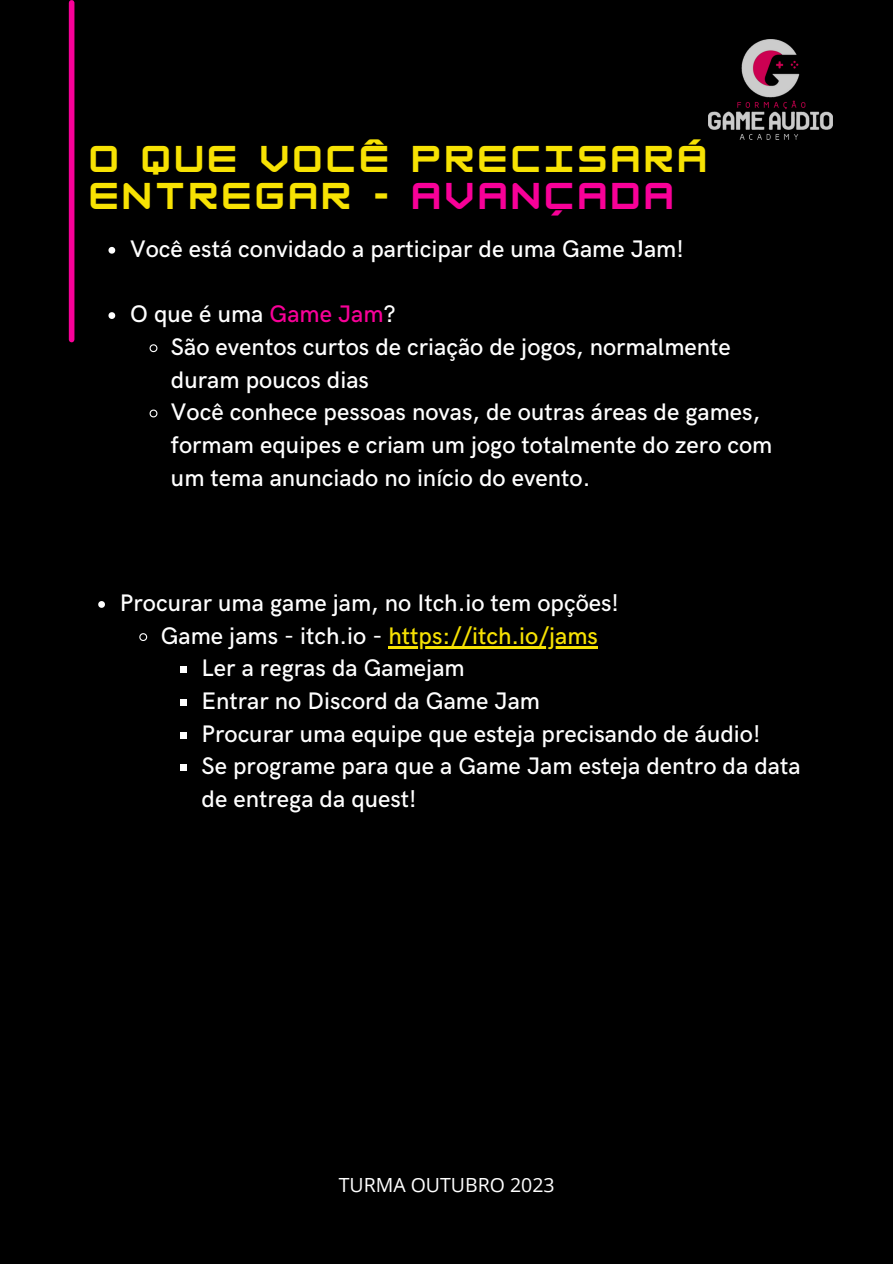
<style>
.page{position:relative;width:893px;height:1264px;background:#fff}
.page>*{position:absolute;margin:0;border:0;box-sizing:border-box;transform-origin:0 0}
.t1{font:700 32.55px/37.2px "HK Modular";letter-spacing:.14em;color:#f7e203}
.t2{font:500 24px/32.7px "HK Grotesk";color:#fff}
.t3{font:500 24px/32.7px "HK Grotesk";color:#fefefe}
.t4{font:500 24px "HK Grotesk";color:#f7e203}
.t5{font:19.5px "Open Sans";color:#fff}
.s1{color:#f80098}
.s2{color:#fefefe}
</style>
<div class="page">
<div style="left:0;top:0;width:892px;height:1263px;background:#000"></div>
<div style="left:69px;top:3px;width:5px;height:336px;background:#f80098"></div>
<img style="left:708px;top:39px;width:124px;height:100px">
<svg style="left:108px;top:247px;width:7px;height:7px"></svg>
<svg style="left:108px;top:312px;width:7px;height:7px"></svg>
<svg style="left:149px;top:344px;width:9px;height:9px"></svg>
<svg style="left:149px;top:409px;width:9px;height:9px"></svg>
<svg style="left:98px;top:601px;width:7px;height:7px"></svg>
<svg style="left:139px;top:633px;width:9px;height:8px"></svg>
<hr style="left:388px;top:646px;width:210px;height:2px;background:#f7e203">
<div style="left:180px;top:666px;width:7px;height:7px;background:#fefefe"></div>
<div style="left:180px;top:699px;width:7px;height:6px;background:#fefefe"></div>
<div style="left:180px;top:731px;width:7px;height:7px;background:#fefefe"></div>
<div style="left:180px;top:764px;width:7px;height:7px;background:#fefefe"></div>
<h2 class="t1" style="left:89px;top:140px;width:618px">O QUE VOCÊ PRECISARÁ<br>ENTREGAR - <span class="s1">AVANÇADA</span></h2>
<p class="t2" style="left:130px;top:233px;width:555px">Você está convidado a participar de uma Game Jam!</p>
<h1 class="t2" style="left:130px;top:299px;width:267px">O que é uma <span class="s1">Game Jam</span>?</h1>
<h2 class="t2" style="left:171px;top:331px;width:561px">São eventos curtos de criação de jogos, normalmente duram poucos dias</h2>
<h2 class="t2" style="left:171px;top:396px;width:603px">Você conhece pessoas novas, de outras áreas de games, formam equipes e criam um jogo totalmente do zero com um tema anunciado no início do evento.</h2>
<h2 class="t3" style="left:120px;top:587px;width:500px">Procurar uma game jam, no Itch.io tem opções!</h2>
<h2 class="t4" style="left:161px;top:622px;width:438px"><span class="s2">Game jams - itch.io -</span> https://itch.io/jams</h2>
<h2 class="t3" style="left:201px;top:653px;width:340px">Ler a regras da Gamejam<br>Entrar no Discord da Game Jam</h2>
<h2 class="t3" style="left:201px;top:718px;width:560px">Procurar uma equipe que esteja precisando de áudio!</h2>
<h2 class="t3" style="left:201px;top:750px;width:600px">Se programe para que a Game Jam esteja dentro da data de entrega da quest!</h2>
<h2 class="t5" style="left:339px;top:1171px;width:217px">TURMA OUTUBRO 2023</h2>
</div>
